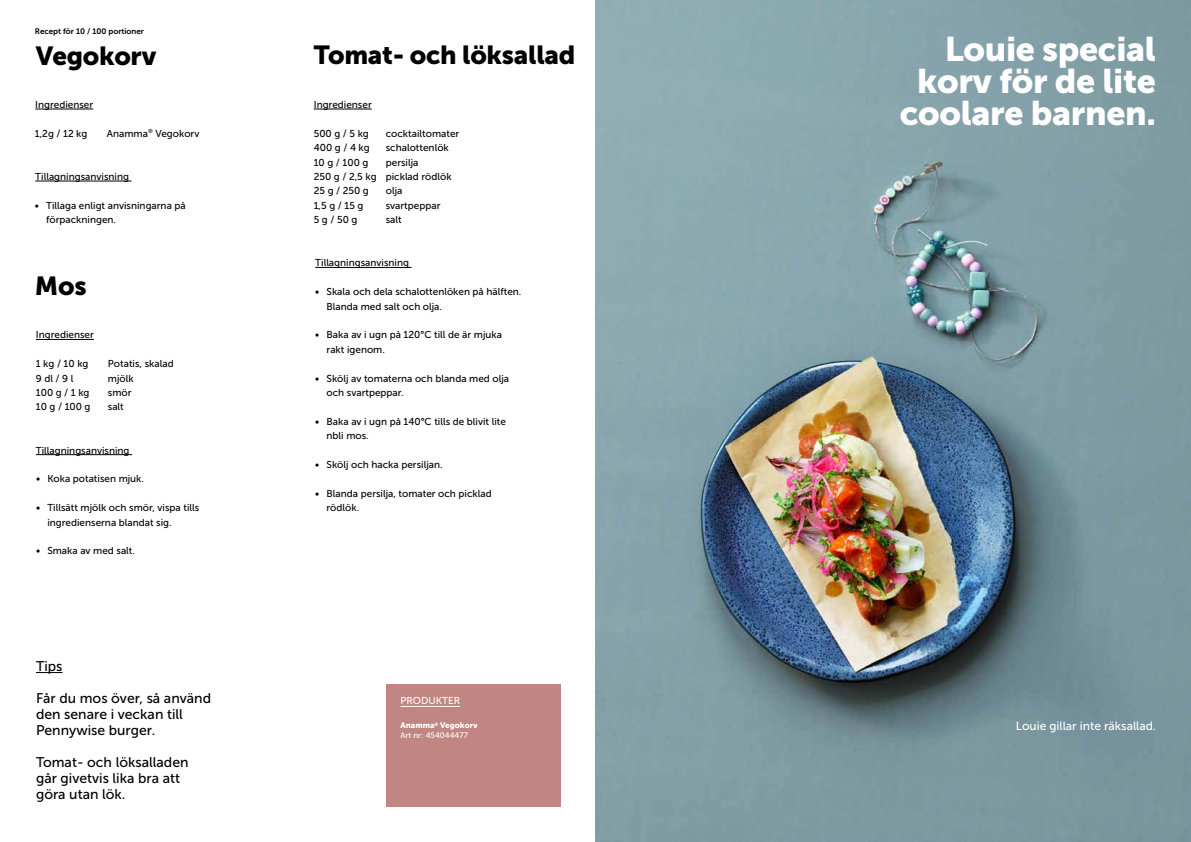
<style>
.page{position:relative;width:1191px;height:842px;background:#fff}
.page>*{position:absolute;margin:0;border:0;box-sizing:border-box;transform-origin:0 0}
.t1{font:34px/32px "Museo Sans 900";letter-spacing:-.01em;color:#fff;text-align:right}
.t2{font:26px "Museo Sans 900";letter-spacing:-.01em;color:#000}
.t3{font:14px/16px "Museo Sans 500";color:#000}
.t4{font:12px "Museo Sans 500";color:#fff}
.t5{font:10px/14.4px "Museo Sans 500";color:#000}
.t6{font:10px "Museo Sans 500";color:#fff}
.t7{font:8px "Museo Sans 700";color:#000}
.t8{font:8px "Museo Sans 900";color:#fff}
.t9{font:8px "Museo Sans 500";color:#fff}
</style>
<div class="page">
<img style="left:595px;top:0;width:596px;height:842px">
<hr style="left:35px;top:181px;width:97px;height:1px;background:#000">
<hr style="left:315px;top:267px;width:96px;height:1px;background:#000">
<hr style="left:36px;top:454px;width:96px;height:1px;background:#000">
<hr style="left:35px;top:109px;width:58px;height:1px;background:#000">
<hr style="left:314px;top:109px;width:58px;height:1px;background:#000">
<hr style="left:36px;top:339px;width:58px;height:1px;background:#000">
<svg style="left:36px;top:672px;width:26px;height:1px"></svg>
<div style="left:386px;top:684px;width:174px;height:123px;background:#c18682"></div>
<hr style="left:400px;top:706px;width:60px;height:1px;background:#fff">
<p class="t7" style="left:35px;top:27px;width:111px">Recept för 10 / 100 portioner</p>
<h2 class="t2" style="left:36px;top:41px;width:122px">Vegokorv</h2>
<p class="t5" style="left:35px;top:97px;width:59px">Ingredienser</p>
<p class="t5" style="left:35px;top:126px;width:54px">1,2g / 12 kg</p>
<p class="t5" style="left:107px;top:126px;width:94px">Anamma<sup>®</sup> Vegokorv</p>
<p class="t5" style="left:35px;top:169px;width:95px">Tillagningsanvisning</p>
<p class="t5" style="left:46px;top:198px;width:141px;text-indent:-11px">• Tillaga enligt anvisningarna på förpackningen.</p>
<h2 class="t2" style="left:35px;top:271px;width:53px">Mos</h2>
<p class="t5" style="left:36px;top:328px;width:60px">Ingredienser</p>
<p class="t5" style="left:36px;top:357px;width:54px">1 kg / 10 kg</p>
<p class="t5" style="left:108px;top:357px;width:67px">Potatis, skalad</p>
<p class="t5" style="left:36px;top:371px;width:39px">9 dl / 9 l</p>
<p class="t5" style="left:108px;top:371px;width:27px">mjölk</p>
<p class="t5" style="left:36px;top:385px;width:55px">100 g / 1 kg</p>
<p class="t5" style="left:108px;top:385px;width:25px">smör</p>
<p class="t5" style="left:36px;top:400px;width:56px">10 g / 100 g</p>
<p class="t5" style="left:108px;top:400px;width:17px">salt</p>
<p class="t5" style="left:36px;top:443px;width:95px">Tillagningsanvisning</p>
<p class="t5" style="left:36px;top:472px;width:110px">• Koka potatisen mjuk.</p>
<p class="t5" style="left:47px;top:501px;width:153px;text-indent:-11px">• Tillsätt mjölk och smör, vispa tills ingredienserna blandat sig.</p>
<p class="t5" style="left:36px;top:544px;width:101px">• Smaka av med salt.</p>
<h3 class="t3" style="left:36px;top:658px;width:28px">Tips</h3>
<h3 class="t3" style="left:36px;top:690px;width:177px">Får du mos över, så använd den senare i veckan till<br>Pennywise burger.</h3>
<h3 class="t3" style="left:36px;top:754px;width:154px">Tomat- och löksalladen går givetvis lika bra att göra utan lök.</h3>
<h2 class="t2" style="left:314px;top:40px;width:263px">Tomat- och löksallad</h2>
<p class="t5" style="left:314px;top:97px;width:59px">Ingredienser</p>
<p class="t5" style="left:314px;top:126px;width:57px">500 g / 5 kg</p>
<p class="t5" style="left:386px;top:126px;width:75px">cocktailtomater</p>
<p class="t5" style="left:314px;top:141px;width:57px">400 g / 4 kg</p>
<p class="t5" style="left:386px;top:141px;width:65px">schalottenlök</p>
<p class="t5" style="left:314px;top:155px;width:56px">10 g / 100 g</p>
<p class="t5" style="left:314px;top:155px;width:139px;text-indent:72px">persilja<br>250 g / 2,5 kg picklad rödlök<br>25 g / 250 g</p>
<p class="t5" style="left:386px;top:184px;width:18px">olja</p>
<p class="t5" style="left:314px;top:198px;width:51px">1,5 g / 15 g</p>
<p class="t5" style="left:386px;top:198px;width:56px">svartpeppar</p>
<p class="t5" style="left:314px;top:213px;width:45px">5 g / 50 g</p>
<p class="t5" style="left:386px;top:213px;width:17px">salt</p>
<p class="t5" style="left:315px;top:256px;width:95px">Tillagningsanvisning</p>
<p class="t5" style="left:326px;top:285px;width:196px;text-indent:-11px">• Skala och dela schalottenlöken på hälften.<br>Blanda med salt och olja.</p>
<p class="t5" style="left:326px;top:328px;width:177px;text-indent:-11px">• Baka av i ugn på 120°C till de är mjuka rakt igenom.</p>
<p class="t5" style="left:326px;top:371px;width:184px;text-indent:-11px">• Skölj av tomaterna och blanda med olja och svartpeppar.</p>
<p class="t5" style="left:326px;top:414px;width:181px;text-indent:-11px">• Baka av i ugn på 140°C tills de blivit lite nbli mos.</p>
<p class="t5" style="left:315px;top:457px;width:129px">• Skölj och hacka persiljan.</p>
<p class="t5" style="left:326px;top:486px;width:167px;text-indent:-11px">• Blanda persilja, tomater och picklad rödlök.</p>
<p class="t6" style="left:400px;top:695px;width:61px">PRODUKTER</p>
<p class="t8" style="left:400px;top:721px;width:79px">Anamma<sup>®</sup> Vegokorv</p>
<p class="t9" style="left:400px;top:731px;width:69px">Art nr: 454044477</p>
<h1 class="t1" style="left:900px;top:33px;width:258px">Louie special korv för de lite coolare barnen.</h1>
<p class="t4" style="left:1015px;top:719px;width:142px">Louie gillar inte räksallad.</p>
</div>
